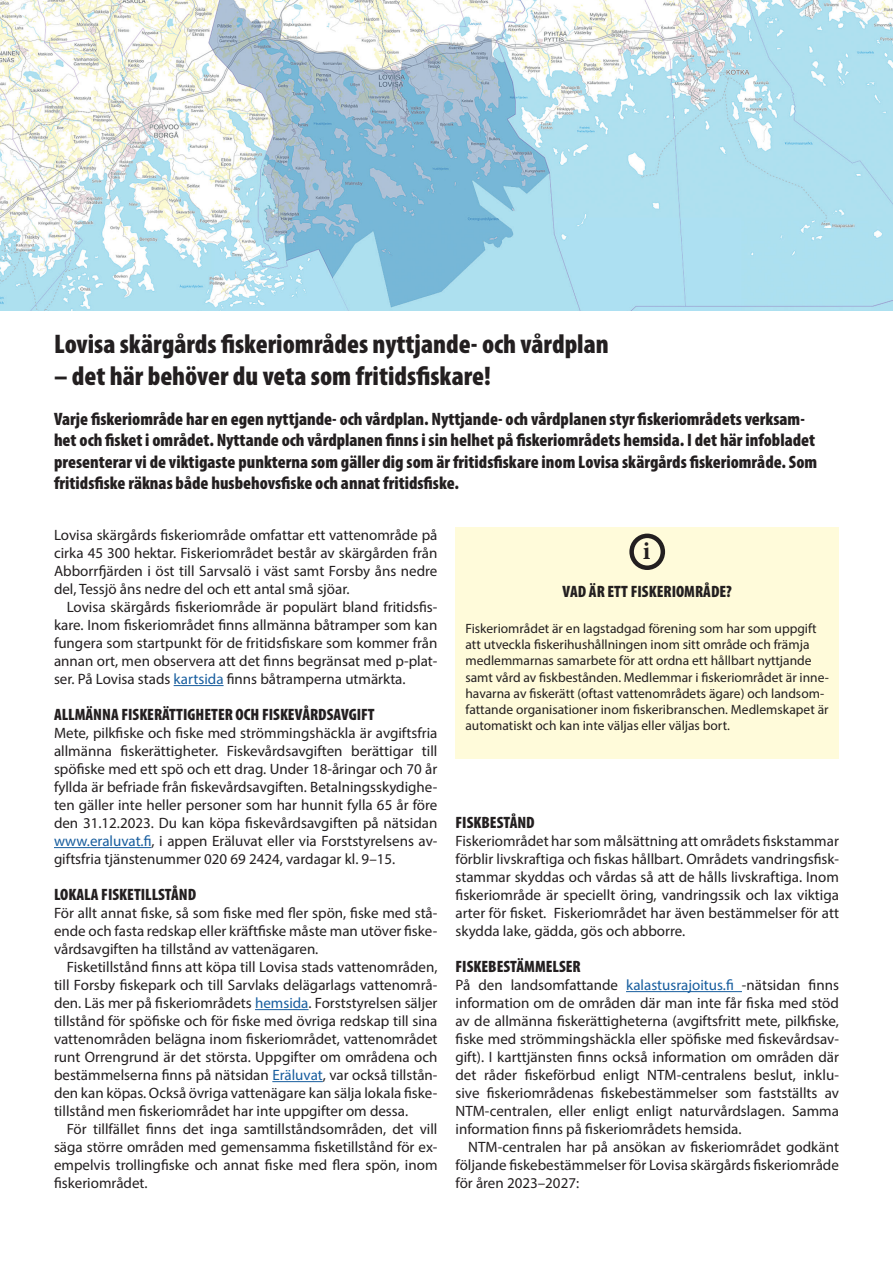
<style>
.page{position:relative;width:893px;height:1263px;background:#fff}
.page>*{position:absolute;margin:0;border:0;box-sizing:border-box;transform-origin:0 0}
.t1{font:900 condensed 27px "Myriad Pro";color:#231f20}
.t2{font:700 25.5px "Minion Pro";color:#231f20}
.t3{font:900 condensed 18px/21.6px "Myriad Pro";color:#231f20}
.Väliotsikko{font:900 condensed 16.5px "Myriad Pro";color:#231f20}
.Leipis{font:900 condensed 16.5px "Myriad Pro";color:#231f20}
.Leipis-2{font:15px/18px "Myriad Pro";color:#231f20;text-align:justify}
.Leipis_sis{font:15px/18px "Myriad Pro";color:#231f20;text-align:justify}
.t4{font:13.5px/16.2px "Myriad Pro";color:#231f20}
.s1{color:#175d9e}
</style>
<div class="page">
<hr style="left:174px;top:685px;width:50px;height:1px;background:#175d9e">
<hr style="left:54px;top:847px;width:98px;height:1px;background:#175d9e">
<hr style="left:255px;top:1009px;width:54px;height:1px;background:#175d9e">
<hr style="left:272px;top:1081px;width:51px;height:1px;background:#175d9e">
<div style="left:455px;top:528px;width:384px;height:231px;background:#fffbda"></div>
<div style="left:629px;top:534px;width:36px;height:36px;border:4px solid #231f20;border-radius:50%"></div>
<hr style="left:626px;top:991px;width:116px;height:1px;background:#175d9e">
<img style="left:0;top:0;width:893px;height:310px">
<p class="t1" style="left:54px;top:326px;width:556px">Lovisa skärgårds fiskeriområdes nyttjande- och vårdplan</p>
<p class="t1" style="left:54px;top:359px;width:439px">– det här behöver du veta som fritidsfiskare!</p>
<p class="t3" style="left:54px;top:407px;width:765px">Varje fiskeriområde har en egen nyttjande- och vårdplan. Nyttjande- och vårdplanen styr fiskeriområdets verksam&shy;het och fisket i området. Nyttande och vårdplanen finns i sin helhet på fiskeriområdets hemsida. I det här infobladet presenterar vi de viktigaste punkterna som gäller dig som är fritidsfiskare inom Lovisa skärgårds fiskeriområde. Som fritidsfiske räknas både husbehovsfiske och annat fritidsfiske.</p>
<p class="Leipis-2" style="left:54px;top:526px;width:385px">Lovisa skärgårds fiskeriområde omfattar ett vattenområde på cirka 45 300 hektar. Fiskeriområdet består av skärgården från Abborrfjärden i öst till Sarvsalö i väst samt Forsby åns nedre del, Tessjö åns nedre del och ett antal små sjöar.</p>
<p class="Leipis_sis" style="left:54px;top:598px;width:385px;text-indent:13px">Lovisa skärgårds fiskeriområde är populärt bland fritidsfis&shy;kare. Inom fiskeriområdet finns allmänna båtramper som kan fungera som startpunkt för de fritidsfiskare som kommer från annan ort, men observera att det finns begränsat med p-plat&shy;ser. På Lovisa stads <span class="s1">kartsida</span> finns båtramperna utmärkta.</p>
<p class="Väliotsikko" style="left:54px;top:704px;width:322px">ALLMÄNNA FISKERÄTTIGHETER OCH FISKEVÅRDSAVGIFT</p>
<p class="Leipis-2" style="left:54px;top:724px;width:385px">Mete, pilkfiske och fiske med strömmingshäckla är avgiftsfria allmänna fiskerättigheter. Fiskevårdsavgiften berättigar till spöfiske med ett spö och ett drag. Under 18-åringar och 70 år fyllda är befriade från fiskevårdsavgiften. Betalningsskydighe&shy;ten gäller inte heller personer som har hunnit fylla 65 år före den 31.12.2023. Du kan köpa fiskevårdsavgiften på nätsidan <span class="s1">www.eraluvat.fi</span>, i appen Eräluvat eller via Forststyrelsens av&shy;giftsfria tjänstenummer 020 69 2424, vardagar kl. 9–15.</p>
<p class="Väliotsikko" style="left:54px;top:884px;width:144px">LOKALA FISKETILLSTÅND</p>
<p class="Leipis-2" style="left:54px;top:904px;width:385px">För allt annat fiske, så som fiske med fler spön, fiske med stå&shy;ende och fasta redskap eller kräftfiske måste man utöver fiske&shy;vårdsavgiften ha tillstånd av vattenägaren.</p>
<p class="Leipis_sis" style="left:54px;top:958px;width:385px;text-indent:13px">Fisketillstånd finns att köpa till Lovisa stads vattenområden, till Forsby fiskepark och till Sarvlaks delägarlags vattenområ&shy;den. Läs mer på fiskeriområdets <span class="s1">hemsida</span>. Forststyrelsen säljer tillstånd för spöfiske och för fiske med övriga redskap till sina vattenområden belägna inom fiskeriområdet, vattenområdet runt Orrengrund är det största. Uppgifter om områdena och bestämmelserna finns på nätsidan <span class="s1">Eräluvat</span>, var också tillstån&shy;den kan köpas. Också övriga vattenägare kan sälja lokala fiske&shy;tillstånd men fiskeriområdet har inte uppgifter om dessa.</p>
<p class="Leipis_sis" style="left:54px;top:1120px;width:385px;text-indent:13px">För tillfället finns det inga samtillståndsområden, det vill säga större områden med gemensamma fisketillstånd för ex&shy;empelvis trollingfiske och annat fiske med flera spön, inom fiskeriområdet.</p>
<p class="t2" style="left:643px;top:532px;width:9px">i</p>
<p class="Väliotsikko" style="left:563px;top:581px;width:171px">VAD ÄR ETT FISKERIOMRÅDE?</p>
<p class="t4" style="left:465px;top:620px;width:365px">Fiskeriområdet är en lagstadgad förening som har som uppgift att utveckla fiskerihushållningen inom sitt område och främja medlemmarnas samarbete för att ordna ett hållbart nyttjande samt vård av fiskbestånden. Medlemmar i fiskeriområdet är inne&shy;havarna av fiskerätt (oftast vattenområdets ägare) och landsom&shy;fattande organisationer inom fiskeribranschen. Medlemskapet är automatiskt och kan inte väljas eller väljas bort.</p>
<p class="Leipis" style="left:455px;top:812px;width:81px">FISKBESTÅND</p>
<p class="Leipis-2" style="left:455px;top:832px;width:385px">Fiskeriområdet har som målsättning att områdets fiskstammar förblir livskraftiga och fiskas hållbart. Områdets vandringsfisk&shy;stammar skyddas och vårdas så att de hålls livskraftiga. Inom fiskeriområde är speciellt öring, vandringssik och lax viktiga arter för fisket. Fiskeriområdet har även bestämmelser för att skydda lake, gädda, gös och abborre.</p>
<p class="Leipis" style="left:455px;top:956px;width:127px">FISKEBESTÄMMELSER</p>
<p class="Leipis-2" style="left:455px;top:976px;width:385px">På den landsomfattande <span class="s1">kalastusrajoitus.fi</span> -nätsidan finns information om de områden där man inte får fiska med stöd av de allmänna fiskerättigheterna (avgiftsfritt mete, pilkfiske, fiske med strömmingshäckla eller spöfiske med fiskevårdsav&shy;gift). I karttjänsten finns också information om områden där det råder fiskeförbud enligt NTM-centralens beslut, inklu&shy;sive fiskeriområdenas fiskebestämmelser som fastställts av NTM-centralen, eller enligt enligt naturvårdslagen. Samma information finns på fiskeriområdets hemsida.</p>
<p class="Leipis_sis" style="left:455px;top:1138px;width:385px;text-indent:13px">NTM-centralen har på ansökan av fiskeriområdet godkänt följande fiskebestämmelser för Lovisa skärgårds fiskeriområde för åren 2023–2027:</p>
</div>
